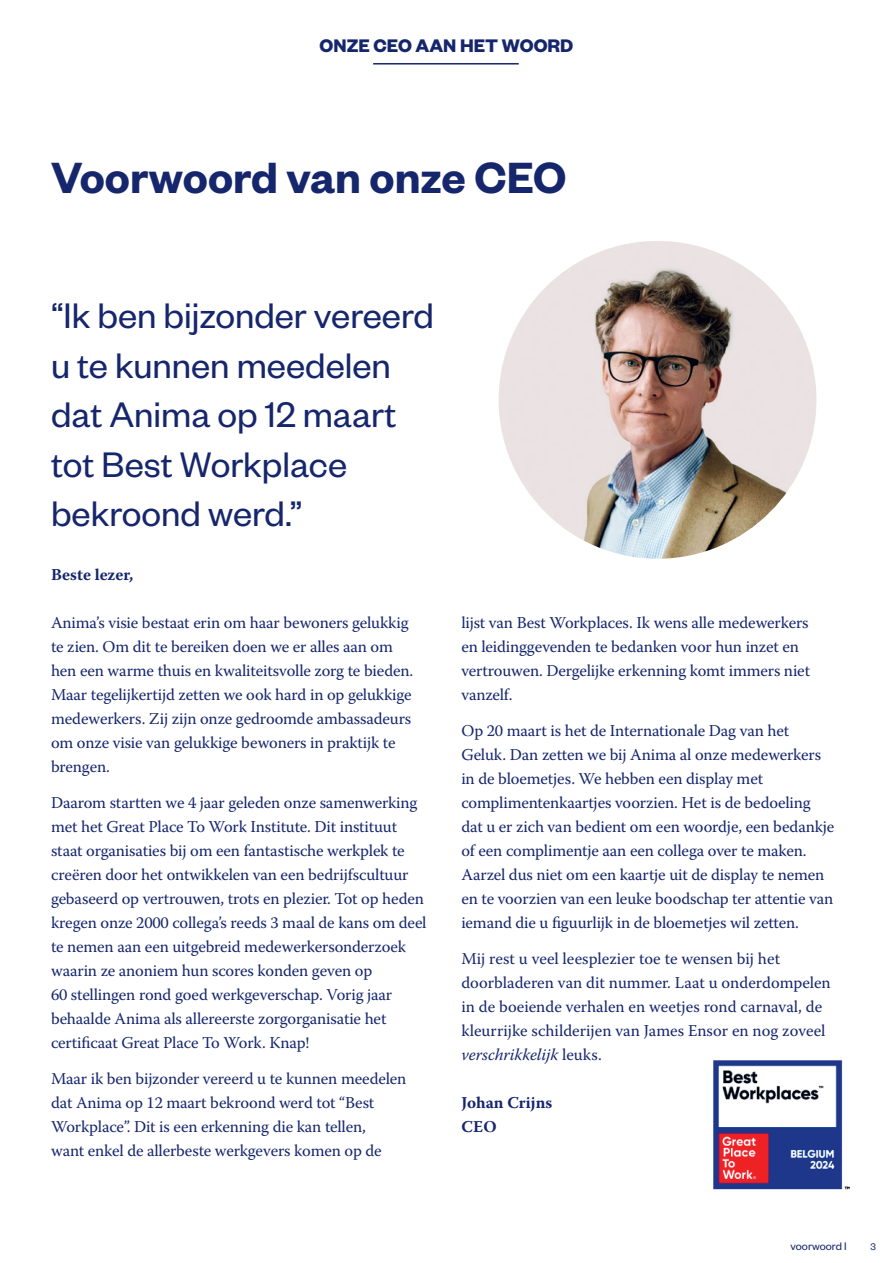
<style>
.page{position:relative;width:893px;height:1263px;background:#fff}
.page>*{position:absolute;margin:0;border:0;box-sizing:border-box;transform-origin:0 0}
.t1{font:600 48px "Founders Grotesk";color:#16266d}
.t2{font:39px/49.5px "Founders Grotesk";color:#16266d}
.t3{font:700 19.95px "Founders Grotesk";color:#16266d}
.t4{font:16.5px/24px "Warnock Pro";letter-spacing:-.01em;color:#16266d}
.t5{font:700 16.5px/24px "Warnock Pro";color:#16266d}
.t6{font:12px "Founders Grotesk";color:#16266d}
.t7{font:10.5px "Founders Grotesk";color:#16266d}
.s1{font-style:italic}
</style>
<div class="page">
<hr style="left:373px;top:63px;width:146px;height:2px;background:#16266d">
<img style="left:499px;top:241px;width:317px;height:318px;border-radius:159px">
<img style="left:713px;top:1060px;width:137px;height:130px">
<p class="t3" style="left:320px;top:33px;width:255px">ONZE CEO AAN HET WOORD</p>
<h1 class="t1" style="left:51px;top:147px;width:517px">Voorwoord van onze CEO</h1>
<h2 class="t2" style="left:51px;top:289px;width:384px">“Ik ben bijzonder vereerd u te kunnen meedelen dat Anima op 12 maart tot Best Workplace bekroond werd.”</h2>
<p class="t5" style="left:51px;top:562px;width:84px">Beste lezer,</p>
<p class="t4" style="left:51px;top:610px;width:364px">Anima’s visie bestaat erin om haar bewoners gelukkig te zien. Om dit te bereiken doen we er alles aan om hen een warme thuis en kwaliteitsvolle zorg te bieden.<br>Maar tegelijkertijd zetten we ook hard in op gelukkige medewerkers. Zij zijn onze gedroomde ambassadeurs om onze visie van gelukkige bewoners in praktijk te brengen.</p>
<p class="t4" style="left:51px;top:790px;width:377px">Daarom startten we 4 jaar geleden onze samenwerking met het Great Place To Work Institute. Dit instituut staat organisaties bij om een fantastische werkplek te creëren door het ontwikkelen van een bedrijfscultuur gebaseerd op vertrouwen, trots en plezier. Tot op heden kregen onze 2000 collega’s reeds 3 maal de kans om deel te nemen aan een uitgebreid medewerkersonderzoek waarin ze anoniem hun scores konden geven op<br>60 stellingen rond goed werkgeverschap. Vorig jaar behaalde Anima als allereerste zorgorganisatie het certificaat Great Place To Work. Knap!</p>
<p class="t4" style="left:51px;top:1066px;width:357px">Maar ik ben bijzonder vereerd u te kunnen meedelen dat Anima op 12 maart bekroond werd tot “Best Workplace”. Dit is een erkenning die kan tellen,<br>want enkel de allerbeste werkgevers komen op de</p>
<p class="t4" style="left:461px;top:610px;width:350px">lijst van Best Workplaces. Ik wens alle medewerkers en leidinggevenden te bedanken voor hun inzet en vertrouwen. Dergelijke erkenning komt immers niet vanzelf.</p>
<p class="t4" style="left:461px;top:718px;width:375px">Op 20 maart is het de Internationale Dag van het Geluk. Dan zetten we bij Anima al onze medewerkers in de bloemetjes. We hebben een display met complimentenkaartjes voorzien. Het is de bedoeling dat u er zich van bedient om een woordje, een bedankje of een complimentje aan een collega over te maken.<br>Aarzel dus niet om een kaartje uit de display te nemen en te voorzien van een leuke boodschap ter attentie van iemand die u figuurlijk in de bloemetjes wil zetten.</p>
<p class="t4" style="left:461px;top:946px;width:371px">Mij rest u veel leesplezier toe te wensen bij het doorbladeren van dit nummer. Laat u onderdompelen in de boeiende verhalen en weetjes rond carnaval, de kleurrijke schilderijen van James Ensor en nog zoveel <span class="s1">verschrikkelijk</span> leuks.</p>
<p class="t5" style="left:461px;top:1090px;width:92px">Johan Crijns<br>CEO</p>
<p class="t6" style="left:790px;top:1239px;width:58px">voorwoord I</p>
<p class="t7" style="left:870px;top:1240px;width:7px">3</p>
</div>
